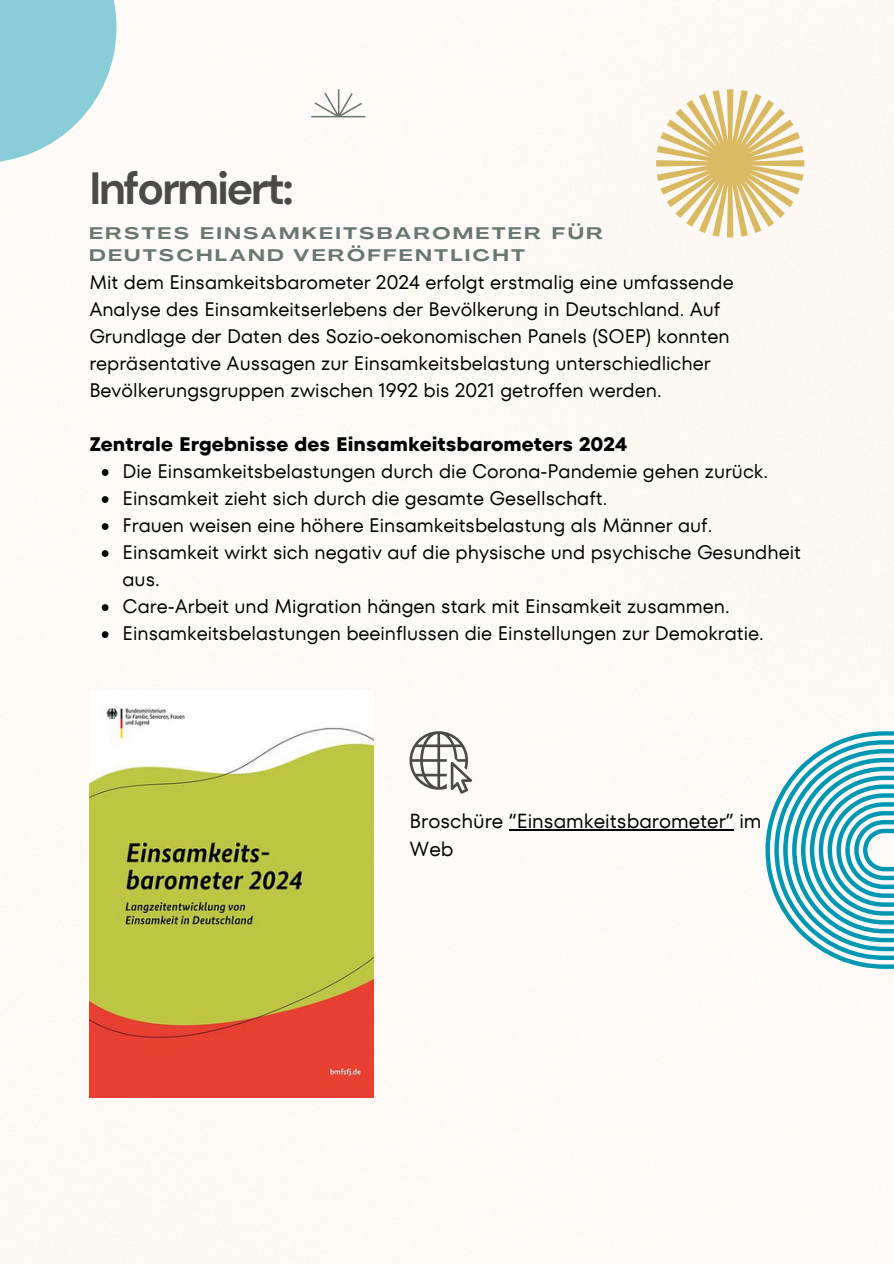
<style>
.page{position:relative;width:894px;height:1264px;background:#fff}
.page>*{position:absolute;margin:0;border:0;box-sizing:border-box;transform-origin:0 0}
.t1{font:700 45px "DM Sans";letter-spacing:-.055em;color:#4a4b49}
.t2{font:20.25px/28.2px "TT Fors";color:#000}
.t3{font:19.5px/27px "TT Fors";color:#000}
.t4{font:700 19.5px "TT Fors";color:#000}
.t5{font:700 16.5px/22.5px "Agrandir Grand";letter-spacing:.17em;color:#687674}
</style>
<div class="page">
<img style="left:0;top:0;width:893px;height:1263px">
<svg style="left:656px;top:89px;width:148px;height:148px"></svg>
<svg style="left:0;top:0;width:116px;height:163px"></svg>
<svg style="left:765px;top:731px;width:128px;height:237px"></svg>
<svg style="left:311px;top:89px;width:54px;height:28px"></svg>
<img style="left:89px;top:690px;width:284px;height:407px">
<svg style="left:409px;top:731px;width:63px;height:63px"></svg>
<svg style="left:102px;top:469px;width:6px;height:7px"></svg>
<svg style="left:102px;top:496px;width:6px;height:7px"></svg>
<svg style="left:102px;top:523px;width:6px;height:7px"></svg>
<svg style="left:102px;top:550px;width:6px;height:7px"></svg>
<svg style="left:102px;top:604px;width:6px;height:7px"></svg>
<svg style="left:102px;top:631px;width:6px;height:7px"></svg>
<hr style="left:509px;top:829px;width:224px;height:1px;background:#000">
<p class="t1" style="left:89px;top:159px;width:206px">Informiert:</p>
<h1 class="t5" style="left:89px;top:223px;width:514px">ERSTES EINSAMKEITSBAROMETER FÜR<br>DEUTSCHLAND VERÖFFENTLICHT</h1>
<p class="t3" style="left:89px;top:269px;width:645px">Mit dem Einsamkeitsbarometer 2024 erfolgt erstmalig eine umfassende Analyse des Einsamkeitserlebens der Bevölkerung in Deutschland. Auf Grundlage der Daten des Sozio-oekonomischen Panels (SOEP) konnten repräsentative Aussagen zur Einsamkeitsbelastung unterschiedlicher Bevölkerungsgruppen zwischen 1992 bis 2021 getroffen werden.</p>
<p class="t4" style="left:89px;top:430px;width:539px">Zentrale Ergebnisse des Einsamkeitsbarometers 2024</p>
<h3 class="t3" style="left:122px;top:458px;width:646px">Die Einsamkeitsbelastungen durch die Corona-Pandemie gehen zurück.</h3>
<h2 class="t3" style="left:122px;top:485px;width:486px">Einsamkeit zieht sich durch die gesamte Gesellschaft.</h2>
<p class="t3" style="left:122px;top:512px;width:591px">Frauen weisen eine höhere Einsamkeitsbelastung als Männer auf.</p>
<p class="t3" style="left:122px;top:539px;width:679px">Einsamkeit wirkt sich negativ auf die physische und psychische Gesundheit aus.</p>
<p class="t3" style="left:122px;top:593px;width:608px">Care-Arbeit und Migration hängen stark mit Einsamkeit zusammen.</p>
<p class="t3" style="left:122px;top:620px;width:642px">Einsamkeitsbelastungen beeinflussen die Einstellungen zur Demokratie.</p>
<p class="t2" style="left:409px;top:807px;width:353px">Broschüre “Einsamkeitsbarometer” im<br>Web</p>
</div>
